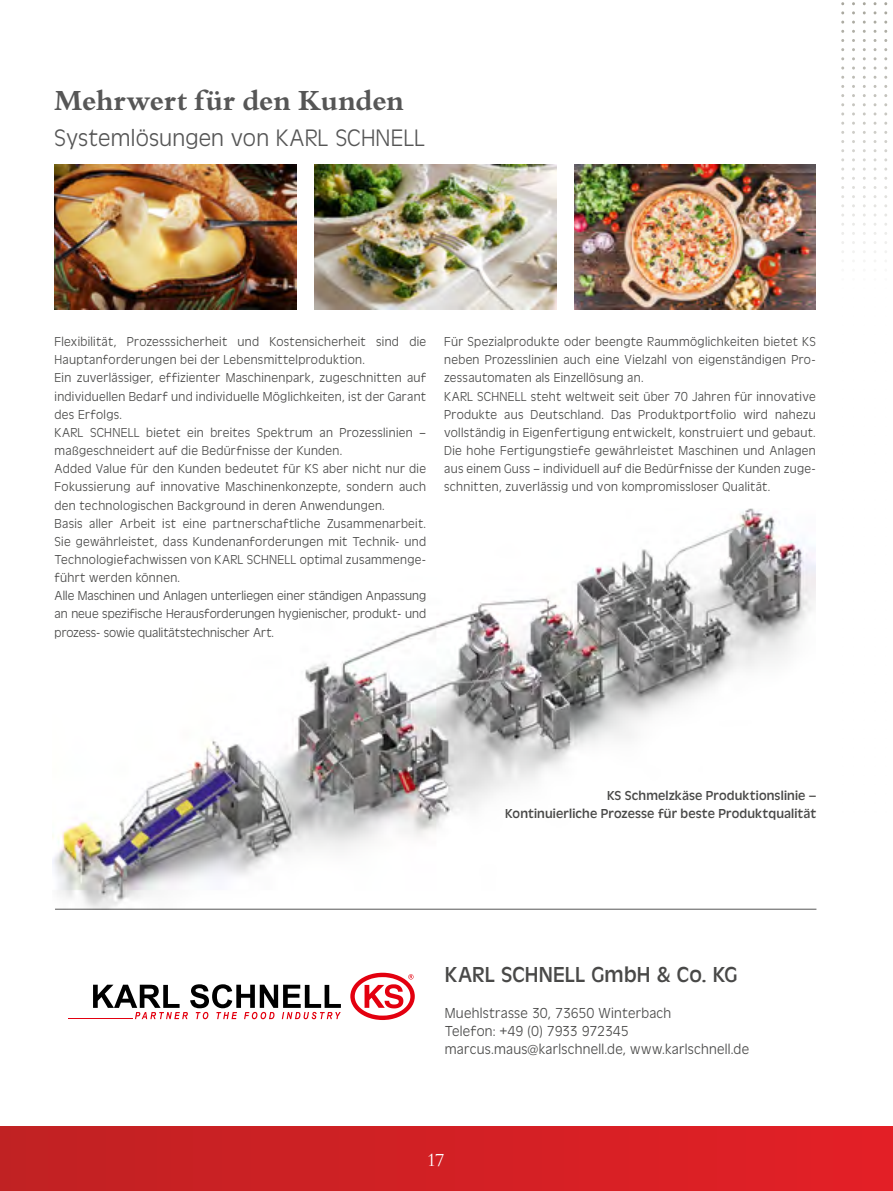
<style>
.page{position:relative;width:893px;height:1191px;background:#fff}
.page>*{position:absolute;margin:0;border:0;box-sizing:border-box;transform-origin:0 0}
.t1{font:700 28.5px "Bergamo";letter-spacing:-.005em;color:#565656}
.t2{font:300 24.75px "Antigone";letter-spacing:.005em;color:#565656}
.t3{font:22.5px "Antigone";letter-spacing:.005em;color:#494948}
.t4{font:18px "Bergamo";color:#fff}
.t5{font:300 15px/18.1px "Antigone";letter-spacing:.015em;color:#494948}
.t6{font:300 13.5px/18.1px "Antigone";letter-spacing:.02em;color:#494948}
.t7{font:13.5px/18.1px "Antigone";letter-spacing:.01em;color:#494948;text-align:right}
</style>
<div class="page">
<div style="left:0;top:1126px;width:893px;height:65px;background:linear-gradient(to right,#c12223,#e41f26)"></div>
<hr style="left:55px;top:909px;width:761px;height:1px;background:#565656">
<svg style="left:852px;top:2px;width:3px;height:260px"></svg>
<svg style="left:841px;top:2px;width:3px;height:260px"></svg>
<svg style="left:884px;top:2px;width:3px;height:260px"></svg>
<svg style="left:873px;top:2px;width:3px;height:260px"></svg>
<svg style="left:863px;top:2px;width:3px;height:260px"></svg>
<hr style="left:68px;top:1018px;width:64px;height:1px;background:#e3000f">
<svg style="left:350px;top:972px;width:65px;height:48px"></svg>
<svg style="left:93px;top:984px;width:248px;height:35px"></svg>
<img style="left:52px;top:509px;width:764px;height:400px">
<img style="left:55px;top:165px;width:241px;height:145px">
<img style="left:314px;top:165px;width:242px;height:145px">
<img style="left:574px;top:165px;width:242px;height:145px">
<h1 class="t1" style="left:54px;top:84px;width:352px">Mehrwert für den Kunden</h1>
<h2 class="t2" style="left:54px;top:125px;width:373px">Systemlösungen von KARL SCHNELL</h2>
<p class="t6" style="left:55px;top:333px;width:373px">Flexibilität, Prozesssicherheit und Kostensicherheit sind die Hauptanforderungen bei der Lebensmittelproduktion.<br>Ein zuverlässiger, effizienter Maschinenpark, zugeschnitten auf individuellen Bedarf und individuelle Möglichkeiten, ist der Garant des Erfolgs.<br>KARL SCHNELL bietet ein breites Spektrum an Prozesslinien – maßgeschneidert auf die Bedürfnisse der Kunden.<br>Added Value für den Kunden bedeutet für KS aber nicht nur die Fokussierung auf innovative Maschinenkonzepte, sondern auch den technologischen Background in deren Anwendungen.<br>Basis aller Arbeit ist eine partnerschaftliche Zusammenarbeit.<br>Sie gewährleistet, dass Kundenanforderungen mit Technik- und Technologiefachwissen von KARL SCHNELL optimal zusammenge&shy;führt werden können.<br>Alle Maschinen und Anlagen unterliegen einer ständigen Anpassung an neue spezifische Herausforderungen hygienischer, produkt- und prozess- sowie qualitätstechnischer Art.</p>
<p class="t6" style="left:444px;top:333px;width:373px">Für Spezialprodukte oder beengte Raummöglichkeiten bietet KS neben Prozesslinien auch eine Vielzahl von eigenständigen Pro&shy;zessautomaten als Einzellösung an.<br>KARL SCHNELL steht weltweit seit über 70 Jahren für innovative Produkte aus Deutschland. Das Produktportfolio wird nahezu vollständig in Eigenfertigung entwickelt, konstruiert und gebaut.<br>Die hohe Fertigungstiefe gewährleistet Maschinen und Anlagen aus einem Guss – individuell auf die Bedürfnisse der Kunden zuge&shy;schnitten, zuverlässig und von kompromissloser Qualität.</p>
<p class="t7" style="left:505px;top:786px;width:313px">KS Schmelzkäse Produktionslinie –<br>Kontinuierliche Prozesse für beste Produktqualität</p>
<h3 class="t3" style="left:445px;top:961px;width:294px">KARL SCHNELL GmbH &amp; Co. KG</h3>
<p class="t5" style="left:445px;top:1004px;width:306px">Muehlstrasse 30, 73650 Winterbach<br>Telefon: +49 (0) 7933 972345 marcus.maus@karlschnell.de, www.karlschnell.de</p>
<h3 class="t4" style="left:427px;top:1149px;width:19px">17</h3>
</div>
